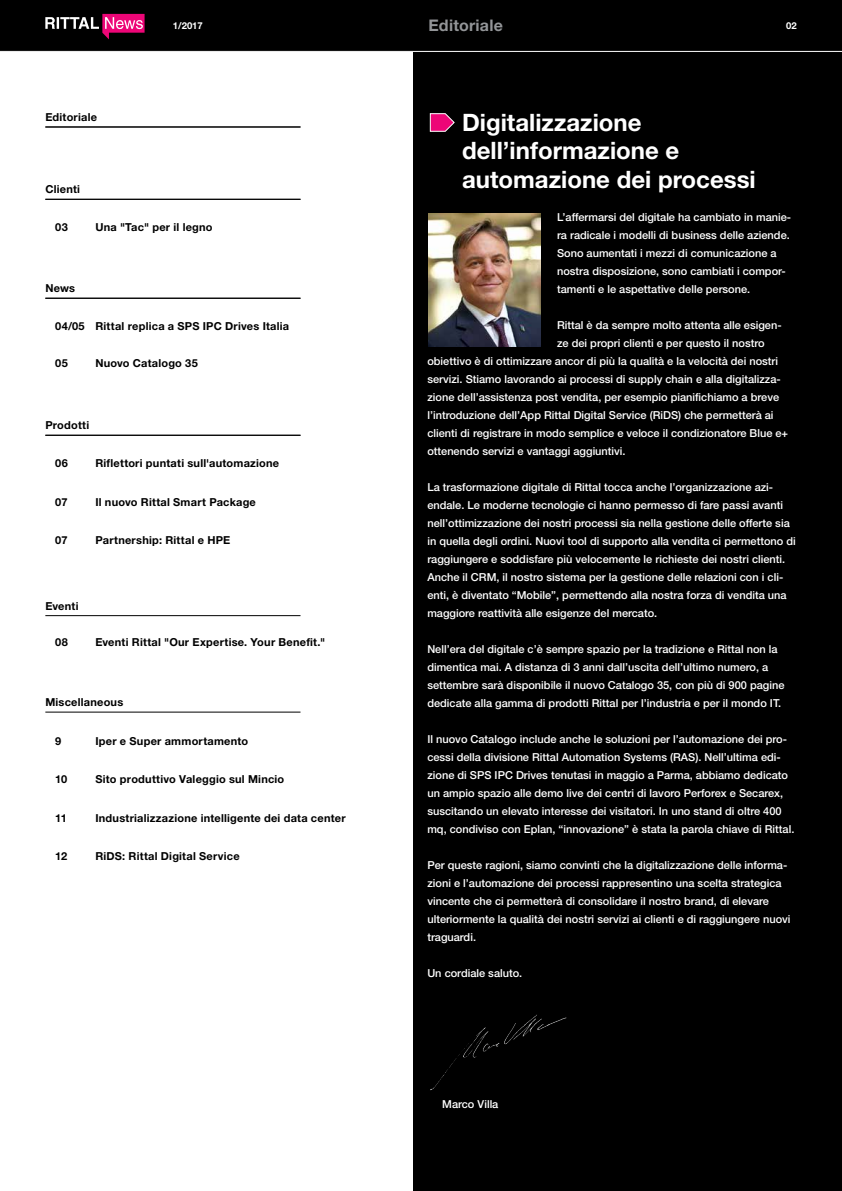
<style>
.page{position:relative;width:842px;height:1191px;background:#fff}
.page>*{position:absolute;margin:0;border:0;box-sizing:border-box;transform-origin:0 0}
.t1{font:700 24px/28.8px "Helvetica Neue LT Std";color:#fff}
.t2{font:700 16px "Helvetica Neue LT Std";letter-spacing:.015em;color:#939598}
.t3{font:500 11px/18px "Helvetica Neue LT Std";color:#fff}
.t4{font:700 11px "Helvetica Neue LT Std";letter-spacing:.02em;color:#000}
.t5{font:700 9.5px "Helvetica Neue LT Std";color:#fff}
</style>
<div class="page">
<div style="left:414px;top:0;width:428px;height:1191px;background:#000"></div>
<img style="left:428px;top:213px;width:112px;height:133px">
<hr style="left:45px;top:615px;width:255px;height:1px;background:#000">
<hr style="left:45px;top:127px;width:255px;height:1px;background:#000">
<hr style="left:45px;top:199px;width:255px;height:1px;background:#000">
<hr style="left:45px;top:298px;width:255px;height:1px;background:#000">
<hr style="left:45px;top:435px;width:255px;height:1px;background:#000">
<svg style="left:430px;top:113px;width:25px;height:19px"></svg>
<hr style="left:45px;top:712px;width:255px;height:1px;background:#000">
<img style="left:430px;top:1014px;width:137px;height:77px">
<div style="left:0;top:0;width:842px;height:51px;background:#000"></div>
<hr style="left:0;top:51px;width:842px;height:1px;background:#fff">
<svg style="left:45px;top:14px;width:100px;height:25px"></svg>
<p class="t4" style="left:45px;top:110px;width:53px">Editoriale</p>
<p class="t4" style="left:45px;top:183px;width:36px">Clienti</p>
<p class="t5" style="left:173px;top:20px;width:31px">1/2017</p>
<h2 class="t2" style="left:428px;top:16px;width:76px">Editoriale</h2>
<p class="t5" style="left:786px;top:20px;width:12px">02</p>
<h1 class="t1" style="left:462px;top:107px;width:295px">Digitalizzazione dell’informazione e automazione dei processi</h1>
<p class="t4" style="left:55px;top:220px;width:14px">03</p>
<p class="t4" style="left:95px;top:220px;width:119px">Una "Tac" per il legno</p>
<p class="t4" style="left:45px;top:282px;width:31px">News</p>
<p class="t4" style="left:55px;top:320px;width:235px">04/05 Rittal replica a SPS IPC Drives Italia</p>
<p class="t4" style="left:55px;top:357px;width:14px">05</p>
<p class="t4" style="left:95px;top:357px;width:104px">Nuovo Catalogo 35</p>
<p class="t4" style="left:45px;top:419px;width:46px">Prodotti</p>
<p class="t4" style="left:55px;top:456px;width:14px">06</p>
<p class="t4" style="left:95px;top:456px;width:185px">Riflettori puntati sull'automazione</p>
<p class="t4" style="left:55px;top:495px;width:14px">07</p>
<p class="t4" style="left:95px;top:495px;width:162px">Il nuovo Rittal Smart Package</p>
<p class="t4" style="left:55px;top:533px;width:14px">07</p>
<p class="t4" style="left:95px;top:533px;width:136px">Partnership: Rittal e HPE</p>
<p class="t4" style="left:45px;top:599px;width:35px">Eventi</p>
<p class="t4" style="left:55px;top:635px;width:14px">08</p>
<p class="t4" style="left:95px;top:635px;width:232px">Eventi Rittal "Our Expertise. Your Benefit."</p>
<p class="t4" style="left:45px;top:695px;width:79px">Miscellaneous</p>
<p class="t4" style="left:55px;top:734px;width:8px">9</p>
<p class="t4" style="left:95px;top:734px;width:154px">Iper e Super ammortamento</p>
<p class="t4" style="left:55px;top:772px;width:14px">10</p>
<p class="t4" style="left:95px;top:772px;width:190px">Sito produttivo Valeggio sul Mincio</p>
<p class="t4" style="left:55px;top:811px;width:13px">11</p>
<p class="t4" style="left:95px;top:811px;width:252px">Industrializzazione intelligente dei data center</p>
<p class="t4" style="left:55px;top:849px;width:13px">12</p>
<p class="t4" style="left:95px;top:849px;width:146px">RiDS: Rittal Digital Service</p>
<p class="t3" style="left:557px;top:208px;width:236px">L’affermarsi del digitale ha cambiato in manie&shy;ra radicale i modelli di business delle aziende.<br>Sono aumentati i mezzi di comunicazione a nostra disposizione, sono cambiati i compor&shy;tamenti e le aspettative delle persone.</p>
<p class="t3" style="left:557px;top:316px;width:226px">Rittal è da sempre molto attenta alle esigen-</p>
<p class="t3" style="left:557px;top:334px;width:209px">ze dei propri clienti e per questo il nostro</p>
<p class="t3" style="left:427px;top:352px;width:352px">obiettivo è di ottimizzare ancor di più la qualità e la velocità dei nostri</p>
<p class="t3" style="left:427px;top:370px;width:355px">servizi. Stiamo lavorando ai processi di supply chain e alla digitalizza-</p>
<p class="t3" style="left:427px;top:388px;width:353px">zione dell’assistenza post vendita, per esempio pianifichiamo a breve</p>
<p class="t3" style="left:427px;top:406px;width:348px">l’introduzione dell’App Rittal Digital Service (RiDS) che permetterà ai</p>
<p class="t3" style="left:427px;top:424px;width:362px">clienti di registrare in modo semplice e veloce il condizionatore Blue e+</p>
<p class="t3" style="left:427px;top:442px;width:200px">ottenendo servizi e vantaggi aggiuntivi.</p>
<p class="t3" style="left:427px;top:478px;width:370px">La trasformazione digitale di Rittal tocca anche l’organizzazione azi&shy;endale. Le moderne tecnologie ci hanno permesso di fare passi avanti nell’ottimizzazione dei nostri processi sia nella gestione delle offerte sia in quella degli ordini. Nuovi tool di supporto alla vendita ci permettono di raggiungere e soddisfare più velocemente le richieste dei nostri clienti.<br>Anche il CRM, il nostro sistema per la gestione delle relazioni con i cli&shy;enti, è diventato “Mobile”, permettendo alla nostra forza di vendita una maggiore reattività alle esigenze del mercato.</p>
<p class="t3" style="left:427px;top:640px;width:359px">Nell’era del digitale c’è sempre spazio per la tradizione e Rittal non la dimentica mai. A distanza di 3 anni dall’uscita dell’ultimo numero, a settembre sarà disponibile il nuovo Catalogo 35, con più di 900 pagine dedicate alla gamma di prodotti Rittal per l’industria e per il mondo IT.</p>
<p class="t3" style="left:427px;top:730px;width:369px">Il nuovo Catalogo include anche le soluzioni per l’automazione dei pro&shy;cessi della divisione Rittal Automation Systems (RAS). Nell’ultima edi&shy;zione di SPS IPC Drives tenutasi in maggio a Parma, abbiamo dedicato un ampio spazio alle demo live dei centri di lavoro Perforex e Secarex, suscitando un elevato interesse dei visitatori. In uno stand di oltre 400 mq, condiviso con Eplan, “innovazione” è stata la parola chiave di Rittal.</p>
<p class="t3" style="left:427px;top:856px;width:365px">Per queste ragioni, siamo convinti che la digitalizzazione delle informa&shy;zioni e l’automazione dei processi rappresentino una scelta strategica vincente che ci permetterà di consolidare il nostro brand, di elevare ulteriormente la qualità dei nostri servizi ai clienti e di raggiungere nuovi traguardi.</p>
<p class="t3" style="left:427px;top:964px;width:96px">Un cordiale saluto.</p>
<p class="t3" style="left:442px;top:1095px;width:58px">Marco Villa</p>
</div>
